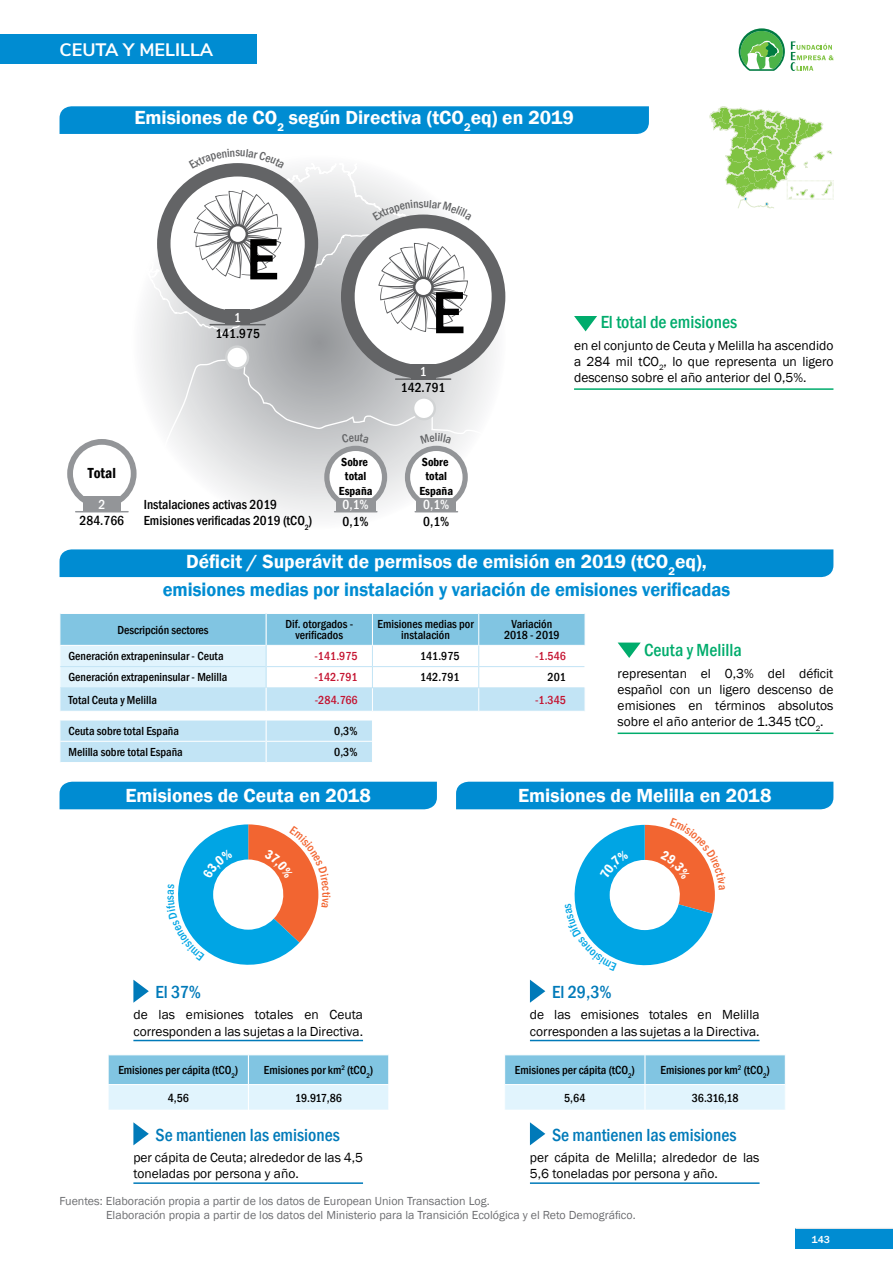
<style>
.page{position:relative;width:893px;height:1263px;background:#fff}
.page>*{position:absolute;margin:0;border:0;box-sizing:border-box;transform-origin:0 0}
.t1{font:600 19.5px/27.9px "Franklin Gothic";color:#008cd2;text-align:center;scale:.95 1}
.t2{font:600 19.5px "Franklin Gothic";color:#fff}
.t3{font:500 condensed 18px "Franklin Gothic";color:#007ab9}
.t4{font:500 condensed 18px "Franklin Gothic";color:#00ac6c}
.t5{font:700 18px "Nunito Sans";color:#fff}
.t6{font:600 condensed 15px "Franklin Gothic";color:#000}
.t7{font:13.5px/16.2px "Franklin Gothic";color:#000}
.t8{font:500 condensed 13.5px/16.5px "Franklin Gothic";color:#000}
.t9{font:500 condensed 13.5px "Franklin Gothic";color:#fff}
.t10{font:500 condensed 12px/11.2px "Franklin Gothic";color:#000;text-align:center}
.t11{font:12px/14.4px "Franklin Gothic";color:#6d6e71}
.t12{font:500 condensed 12px "Franklin Gothic";color:#c4122f}
.t13{font:600 condensed 12px/14.4px "Franklin Gothic";color:#000;text-align:center}
.t14{font:500 10.5px "Franklin Gothic";color:#fff}
.s1{color:#fff}
</style>
<div class="page">
<div style="left:795px;top:1229px;width:98px;height:20px;background:#008cd2"></div>
<hr style="left:795px;top:1228px;width:98px;height:1px;background:#e6e7e8">
<svg style="left:791px;top:41px;width:42px;height:30px"></svg>
<svg style="left:739px;top:28px;width:46px;height:43px"></svg>
<div style="left:0;top:34px;width:256px;height:30px;background:#008cd2"></div>
<svg style="left:132px;top:155px;width:374px;height:374px"></svg>
<svg style="left:226px;top:347px;width:22px;height:21px"></svg>
<div style="left:225px;top:345px;width:24px;height:24px;border:2px solid #d1d3d4;border-radius:50%"></div>
<svg style="left:143px;top:201px;width:208px;height:135px"></svg>
<svg style="left:60px;top:106px;width:589px;height:28px;background:#048dd2"></svg>
<div style="left:67px;top:439px;width:70px;height:69px;background:#939598;border-radius:50%"></div>
<div style="left:73px;top:445px;width:58px;height:58px;background:#fff;border-radius:50%"></div>
<div style="left:83px;top:496px;width:38px;height:16px;background:#939598"></div>
<hr style="left:76px;top:511px;width:52px;height:1px;background:#939598">
<svg style="left:709px;top:106px;width:125px;height:103px"></svg>
<div style="left:341px;top:215px;width:164px;height:164px;background:#636466;border-radius:50%"></div>
<div style="left:355px;top:228px;width:137px;height:137px;background:#fff;border-radius:50%"></div>
<div style="left:157px;top:163px;width:161px;height:161px;background:#636466;border-radius:50%"></div>
<div style="left:324px;top:446px;width:63px;height:63px;background:#939598;border-radius:50%"></div>
<div style="left:329px;top:451px;width:53px;height:52px;background:#fff;border-radius:50%"></div>
<div style="left:336px;top:498px;width:39px;height:14px;background:#939598"></div>
<hr style="left:335px;top:511px;width:42px;height:1px;background:#939598">
<div style="left:405px;top:446px;width:63px;height:63px;background:#939598;border-radius:50%"></div>
<div style="left:410px;top:451px;width:53px;height:52px;background:#fff;border-radius:50%"></div>
<div style="left:417px;top:498px;width:39px;height:14px;background:#939598"></div>
<hr style="left:415px;top:511px;width:42px;height:1px;background:#939598">
<svg style="left:574px;top:316px;width:23px;height:15px"></svg>
<hr style="left:574px;top:388px;width:259px;height:2px;background:#00ac6c">
<div style="left:60px;top:549px;width:773px;height:28px;background:#008cd2"></div>
<div style="left:60px;top:782px;width:377px;height:27px;background:#008cd2"></div>
<div style="left:456px;top:782px;width:377px;height:27px;background:#008cd2"></div>
<svg style="left:108px;top:1055px;width:281px;height:55px;background:#b0dcef"></svg>
<svg style="left:60px;top:613px;width:525px;height:98px"></svg>
<svg style="left:60px;top:720px;width:312px;height:42px;background:#c4e5f5"></svg>
<hr style="left:133px;top:1040px;width:230px;height:1px;background:#007ab9">
<svg style="left:133px;top:980px;width:16px;height:23px"></svg>
<hr style="left:530px;top:1040px;width:230px;height:1px;background:#007ab9">
<svg style="left:530px;top:980px;width:15px;height:23px"></svg>
<hr style="left:133px;top:1182px;width:230px;height:2px;background:#007ab9">
<svg style="left:133px;top:1122px;width:16px;height:23px"></svg>
<hr style="left:530px;top:1182px;width:230px;height:2px;background:#007ab9">
<svg style="left:530px;top:1122px;width:15px;height:23px"></svg>
<svg style="left:505px;top:1055px;width:280px;height:55px;background:#b0dcef"></svg>
<hr style="left:618px;top:732px;width:215px;height:2px;background:#00ac6c">
<svg style="left:618px;top:642px;width:23px;height:16px"></svg>
<svg style="left:170px;top:155px;width:302px;height:179px"></svg>
<svg style="left:163px;top:352px;width:321px;height:98px"></svg>
<svg style="left:178px;top:824px;width:141px;height:141px"></svg>
<svg style="left:574px;top:824px;width:141px;height:142px"></svg>
<h2 class="t5" style="left:60px;top:36px;width:155px">CEUTA Y MELILLA</h2>
<h1 class="t2" style="left:134px;top:106px;width:441px">Emisiones de CO<sub>2</sub> según Directiva (tCO<sub>2</sub>eq) en 2019</h1>
<p class="t9" style="left:234px;top:308px;width:8px">1</p>
<p class="t8" style="left:215px;top:325px;width:46px">141.975</p>
<h2 class="t4" style="left:601px;top:310px;width:138px">El total de emisiones</h2>
<p class="t9" style="left:420px;top:363px;width:8px">1</p>
<p class="t8" style="left:401px;top:379px;width:46px">142.791</p>
<p class="t7" style="left:574px;top:337px;width:261px;text-align:justify">en el conjunto de Ceuta y Melilla ha ascendido a 284 mil tCO<sub>2</sub>, lo que representa un ligero descenso sobre el año anterior del 0,5%.</p>
<p class="t6" style="left:88px;top:463px;width:30px">Total</p>
<p class="t9" style="left:98px;top:496px;width:8px">2</p>
<p class="t8" style="left:80px;top:513px;width:46px">284.766</p>
<p class="t8" style="left:144px;top:496px;width:170px">Instalaciones activas 2019<br>Emisiones verificadas 2019 (tCO<sub>2</sub>)</p>
<p class="t13" style="left:339px;top:454px;width:35px">Sobre total<br>España</p>
<p class="t9" style="left:343px;top:496px;width:28px">0,1%</p>
<p class="t8" style="left:343px;top:513px;width:28px">0,1%</p>
<p class="t13" style="left:420px;top:454px;width:35px">Sobre total<br>España</p>
<p class="t9" style="left:423px;top:496px;width:28px">0,1%</p>
<p class="t8" style="left:423px;top:513px;width:28px">0,1%</p>
<h1 class="t1" style="left:163px;top:548px;width:599px"><span class="s1">Déficit / Superávit de permisos de emisión en 2019 (tCO</span><sub>2</sub><span class="s1">eq), </span>emisiones medias por instalación y variación de emisiones verificadas</h1>
<p class="t10" style="left:117px;top:624px;width:93px">Descripción sectores</p>
<p class="t10" style="left:285px;top:618px;width:69px">Dif. otorgados - verificados</p>
<p class="t10" style="left:377px;top:618px;width:98px">Emisiones medias por instalación</p>
<p class="t10" style="left:504px;top:618px;width:57px">Variación<br>2018 - 2019</p>
<p class="t10" style="left:68px;top:650px;width:157px">Generación extrapeninsular - Ceuta</p>
<p class="t12" style="left:314px;top:648px;width:45px">-141.975</p>
<p class="t10" style="left:420px;top:650px;width:41px">141.975</p>
<p class="t12" style="left:535px;top:648px;width:32px">-1.546</p>
<p class="t10" style="left:68px;top:672px;width:161px">Generación extrapeninsular - Melilla</p>
<p class="t12" style="left:314px;top:669px;width:45px">-142.791</p>
<p class="t10" style="left:420px;top:672px;width:41px">142.791</p>
<p class="t10" style="left:548px;top:672px;width:20px">201</p>
<p class="t10" style="left:68px;top:694px;width:90px">Total Ceuta y Melilla</p>
<p class="t12" style="left:315px;top:692px;width:44px">-284.766</p>
<p class="t12" style="left:535px;top:692px;width:32px">-1.345</p>
<p class="t10" style="left:68px;top:725px;width:112px">Ceuta sobre total España</p>
<p class="t10" style="left:334px;top:725px;width:25px">0,3%</p>
<p class="t10" style="left:68px;top:746px;width:116px">Melilla sobre total España</p>
<p class="t10" style="left:334px;top:746px;width:25px">0,3%</p>
<h2 class="t4" style="left:644px;top:639px;width:99px">Ceuta y Melilla</h2>
<p class="t7" style="left:618px;top:665px;width:217px;text-align:justify">representan el 0,3% del déficit español con un ligero descenso de emisiones en términos absolutos sobre el año anterior de 1.345 tCO<sub>2</sub>.</p>
<h1 class="t2" style="left:125px;top:784px;width:247px">Emisiones de Ceuta en 2018</h1>
<h1 class="t2" style="left:518px;top:784px;width:255px">Emisiones de Melilla en 2018</h1>
<h2 class="t3" style="left:156px;top:980px;width:47px">El 37%</h2>
<p class="t7" style="left:133px;top:1007px;width:231px">de las emisiones totales en Ceuta corresponden a las sujetas a la Directiva.</p>
<p class="t10" style="left:118px;top:1064px;width:121px">Emisiones per cápita (tCO<sub>2</sub>)</p>
<p class="t10" style="left:264px;top:1064px;width:111px">Emisiones por km<sup>2</sup> (tCO<sub>2</sub>)</p>
<p class="t10" style="left:168px;top:1092px;width:23px">4,56</p>
<p class="t10" style="left:295px;top:1092px;width:48px">19.917,86</p>
<h2 class="t3" style="left:156px;top:1123px;width:186px">Se mantienen las emisiones</h2>
<p class="t7" style="left:133px;top:1149px;width:231px">per cápita de Ceuta; alrededor de las 4,5 toneladas por persona y año.</p>
<h2 class="t3" style="left:552px;top:980px;width:61px">El 29,3%</h2>
<p class="t7" style="left:530px;top:1007px;width:231px">de las emisiones totales en Melilla corresponden a las sujetas a la Directiva.</p>
<p class="t10" style="left:515px;top:1064px;width:121px">Emisiones per cápita (tCO<sub>2</sub>)</p>
<p class="t10" style="left:660px;top:1064px;width:111px">Emisiones por km<sup>2</sup> (tCO<sub>2</sub>)</p>
<p class="t10" style="left:564px;top:1092px;width:23px">5,64</p>
<p class="t10" style="left:692px;top:1092px;width:48px">36.316,18</p>
<h2 class="t3" style="left:552px;top:1123px;width:186px">Se mantienen las emisiones</h2>
<p class="t7" style="left:530px;top:1149px;width:231px">per cápita de Melilla; alrededor de las<br>5,6 toneladas por persona y año.</p>
<p class="t11" style="left:106px;top:1194px;width:531px;text-indent:-46px">Fuentes: Elaboración propia a partir de los datos de European Union Transaction Log.<br>Elaboración propia a partir de los datos del Ministerio para la Transición Ecológica y el Reto Demográfico.</p>
<p class="t14" style="left:811px;top:1232px;width:20px">143</p>
</div>
